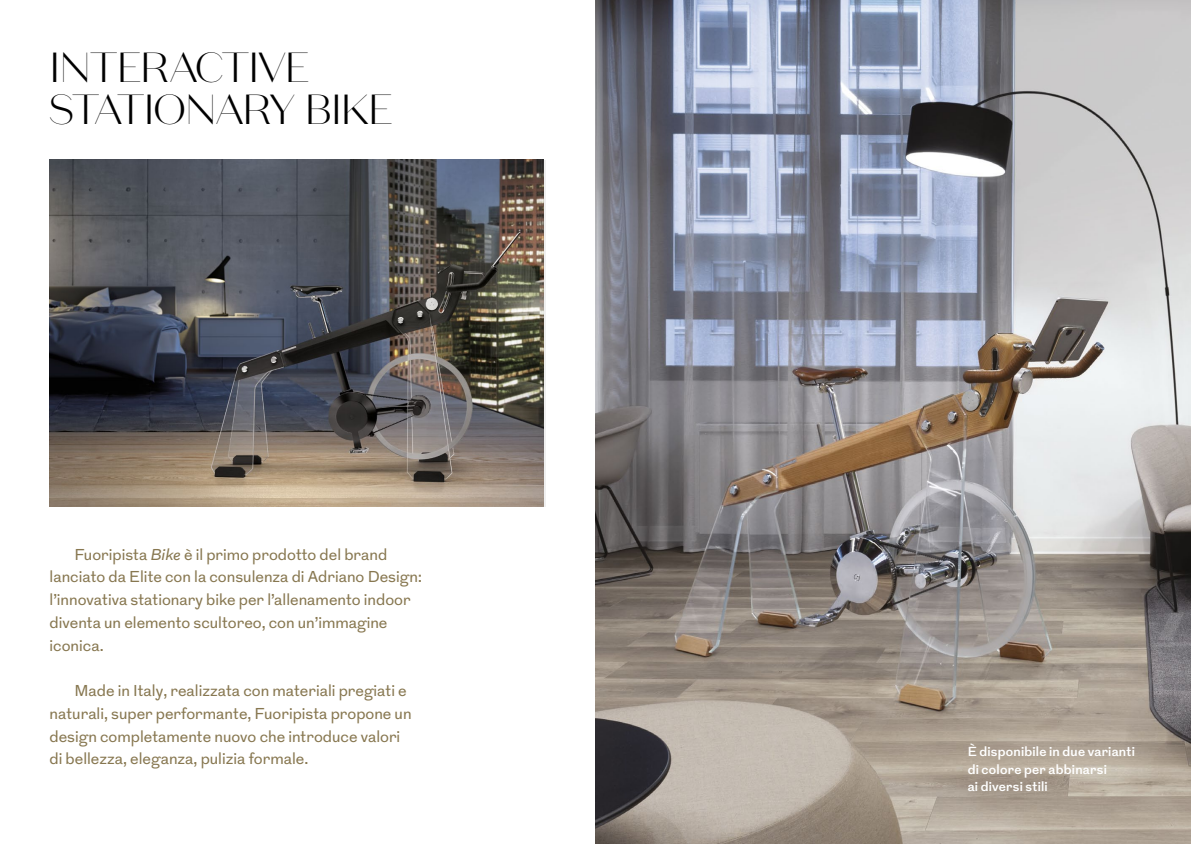
<style>
.page{position:relative;width:1191px;height:844px;background:#fff}
.page>*{position:absolute;margin:0;border:0;box-sizing:border-box;transform-origin:0 0}
.t1{font:300 42px/42px "Domaine Sans Display";letter-spacing:-.03em;color:#000}
.t2{font:15.75px/22.8px "Grot 10";color:#877750}
.t3{font:600 13.12px/17.5px "Grot 10";letter-spacing:.02em;color:#fff}
.s1{font-style:italic}
</style>
<div class="page">
<img style="left:50px;top:160px;width:493px;height:346px">
<img style="left:595px;top:0;width:596px;height:843px">
<h1 class="t1" style="left:50px;top:46px;width:345px">INTERACTIVE<br>STATIONARY BIKE</h1>
<p class="t2" style="left:50px;top:543px;width:374px;text-indent:25px">Fuoripista <span class="s1">Bike</span> è il primo prodotto del brand lanciato da Elite con la consulenza di Adriano Design: l’innovativa stationary bike per l’allenamento indoor diventa un elemento scultoreo, con un’immagine iconica.</p>
<p class="t2" style="left:50px;top:679px;width:363px;text-indent:25px">Made in Italy, realizzata con materiali pregiati e naturali, super performante, Fuoripista propone un design completamente nuovo che introduce valori di bellezza, eleganza, pulizia formale.</p>
<p class="t3" style="left:967px;top:743px;width:169px">È disponibile in due varianti di colore per abbinarsi<br>ai diversi stili</p>
</div>
